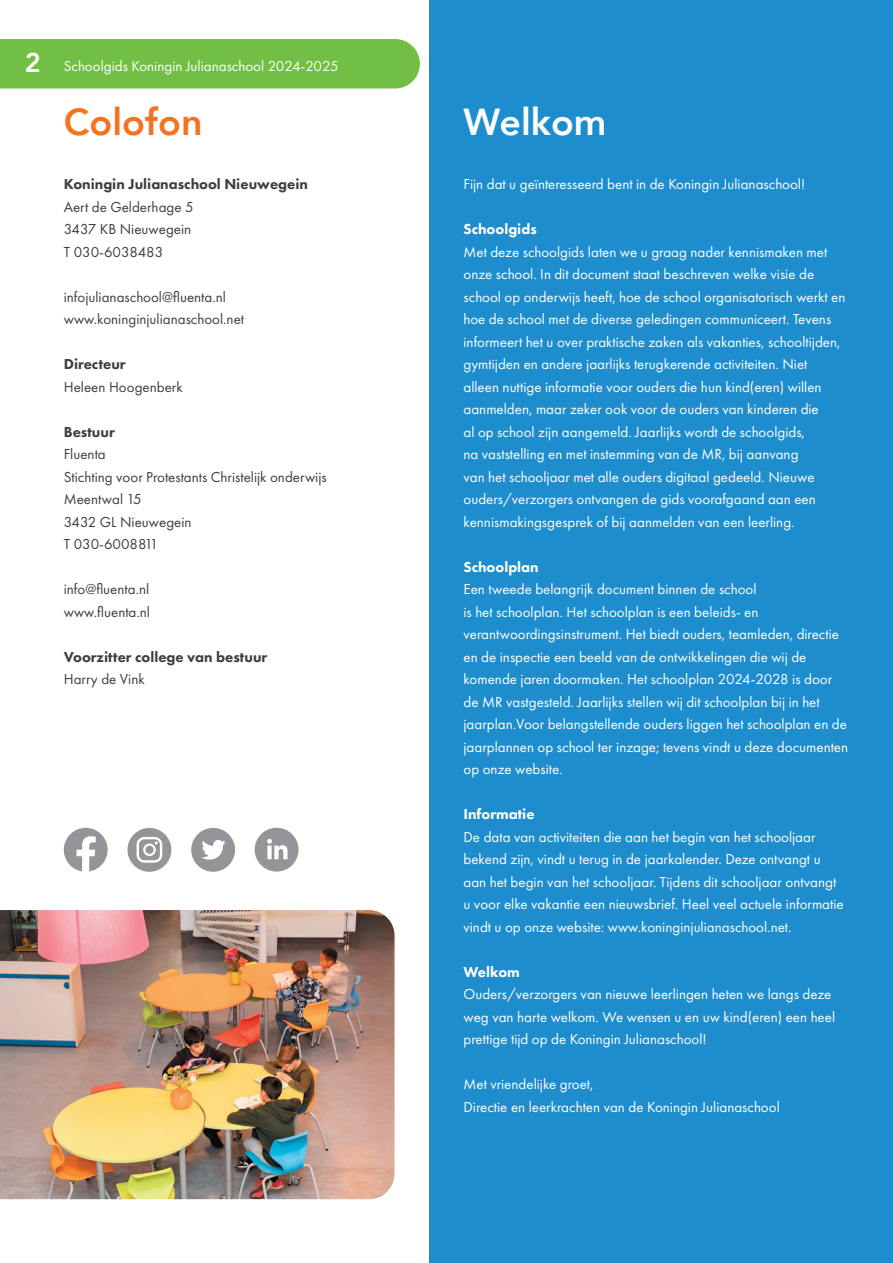
<style>
.page{position:relative;width:893px;height:1263px;background:#fff}
.page>*{position:absolute;margin:0;border:0;box-sizing:border-box;transform-origin:0 0}
.t1{font:800 37.5px "Avenir";color:#f47321}
.t2{font:800 37.5px "Avenir";color:#fff}
.t3{font:15px/22.5px "Futura PT";color:#fff}
.t4{font:15px/22.5px "Futura PT";color:#3e3e3f}
.t5{font:800 15px "Futura PT";color:#3e3e3f}
.t6{font:800 15px "Futura PT";color:#fff}
.s1{font-family:"Avenir";font-weight:800;font-size:27px}
</style>
<div class="page">
<div style="left:0;top:39px;width:420px;height:49px;background:#71bf44"></div>
<div style="left:429px;top:0;width:464px;height:1263px;background:#1e8dcd"></div>
<img style="left:0;top:910px;width:395px;height:289px">
<div style="left:127px;top:828px;width:44px;height:44px;background:#939598;border-radius:50%"></div>
<div style="left:191px;top:828px;width:44px;height:44px;background:#939598;border-radius:50%"></div>
<svg style="left:201px;top:840px;width:24px;height:20px"></svg>
<svg style="left:137px;top:837px;width:25px;height:26px"></svg>
<svg style="left:64px;top:828px;width:44px;height:44px"></svg>
<div style="left:255px;top:828px;width:44px;height:43px;background:#939598;border-radius:50%"></div>
<svg style="left:267px;top:839px;width:21px;height:20px"></svg>
<p class="t3" style="left:25px;top:54px;width:315px"><span class="s1">2</span> Schoolgids Koningin Julianaschool 2024-2025</p>
<h1 class="t1" style="left:64px;top:93px;width:140px">Colofon</h1>
<h1 class="t2" style="left:463px;top:93px;width:145px">Welkom</h1>
<p class="t5" style="left:64px;top:175px;width:246px">Koningin Julianaschool Nieuwegein</p>
<p class="t4" style="left:64px;top:195px;width:131px">Aert de Gelderhage 5<br>3437 KB Nieuwegein<br>T 030-6038483</p>
<p class="t4" style="left:64px;top:285px;width:182px">infojulianaschool@fluenta.nl www.koninginjulianaschool.net</p>
<p class="t5" style="left:64px;top:355px;width:63px">Directeur</p>
<p class="t4" style="left:64px;top:375px;width:120px">Heleen Hoogenberk</p>
<p class="t5" style="left:64px;top:422px;width:52px">Bestuur</p>
<p class="t4" style="left:64px;top:443px;width:264px">Fluenta<br>Stichting voor Protestants Christelijk onderwijs<br>Meentwal 15<br>3432 GL Nieuwegein<br>T 030-6008811</p>
<p class="t4" style="left:64px;top:578px;width:88px">info@fluenta.nl www.fluenta.nl</p>
<p class="t5" style="left:64px;top:647px;width:205px">Voorzitter college van bestuur</p>
<p class="t4" style="left:64px;top:668px;width:82px">Harry de Vink</p>
<p class="t3" style="left:463px;top:173px;width:343px">Fijn dat u geïnteresseerd bent in de Koningin Julianaschool!</p>
<p class="t6" style="left:463px;top:220px;width:75px">Schoolgids</p>
<p class="t3" style="left:463px;top:240px;width:384px">Met deze schoolgids laten we u graag nader kennismaken met onze school. In dit document staat beschreven welke visie de school op onderwijs heeft, hoe de school organisatorisch werkt en hoe de school met de diverse geledingen communiceert. Tevens informeert het u over praktische zaken als vakanties, schooltijden, gymtijden en andere jaarlijks terugkerende activiteiten. Niet alleen nuttige informatie voor ouders die hun kind(eren) willen aanmelden, maar zeker ook voor de ouders van kinderen die<br>al op school zijn aangemeld. Jaarlijks wordt de schoolgids,<br>na vaststelling en met instemming van de MR, bij aanvang<br>van het schooljaar met alle ouders digitaal gedeeld. Nieuwe ouders/verzorgers ontvangen de gids voorafgaand aan een kennismakingsgesprek of bij aanmelden van een leerling.</p>
<p class="t6" style="left:463px;top:557px;width:77px">Schoolplan</p>
<p class="t3" style="left:463px;top:578px;width:386px">Een tweede belangrijk document binnen de school<br>is het schoolplan. Het schoolplan is een beleids- en verantwoordingsinstrument. Het biedt ouders, teamleden, directie en de inspectie een beeld van de ontwikkelingen die wij de komende jaren doormaken. Het schoolplan 2024-2028 is door de MR vastgesteld. Jaarlijks stellen wij dit schoolplan bij in het jaarplan.Voor belangstellende ouders liggen het schoolplan en de jaarplannen op school ter inzage; tevens vindt u deze documenten op onze website.</p>
<p class="t6" style="left:463px;top:805px;width:73px">Informatie</p>
<p class="t3" style="left:463px;top:825px;width:382px">De data van activiteiten die aan het begin van het schooljaar bekend zijn, vindt u terug in de jaarkalender. Deze ontvangt u aan het begin van het schooljaar. Tijdens dit schooljaar ontvangt u voor elke vakantie een nieuwsbrief. Heel veel actuele informatie vindt u op onze website: www.koninginjulianaschool.net.</p>
<p class="t6" style="left:463px;top:962px;width:58px">Welkom</p>
<p class="t3" style="left:463px;top:983px;width:373px">Ouders/verzorgers van nieuwe leerlingen heten we langs deze weg van harte welkom. We wensen u en uw kind(eren) een heel prettige tijd op de Koningin Julianaschool!</p>
<p class="t3" style="left:463px;top:1073px;width:318px">Met vriendelijke groet,<br>Directie en leerkrachten van de Koningin Julianaschool</p>
</div>
